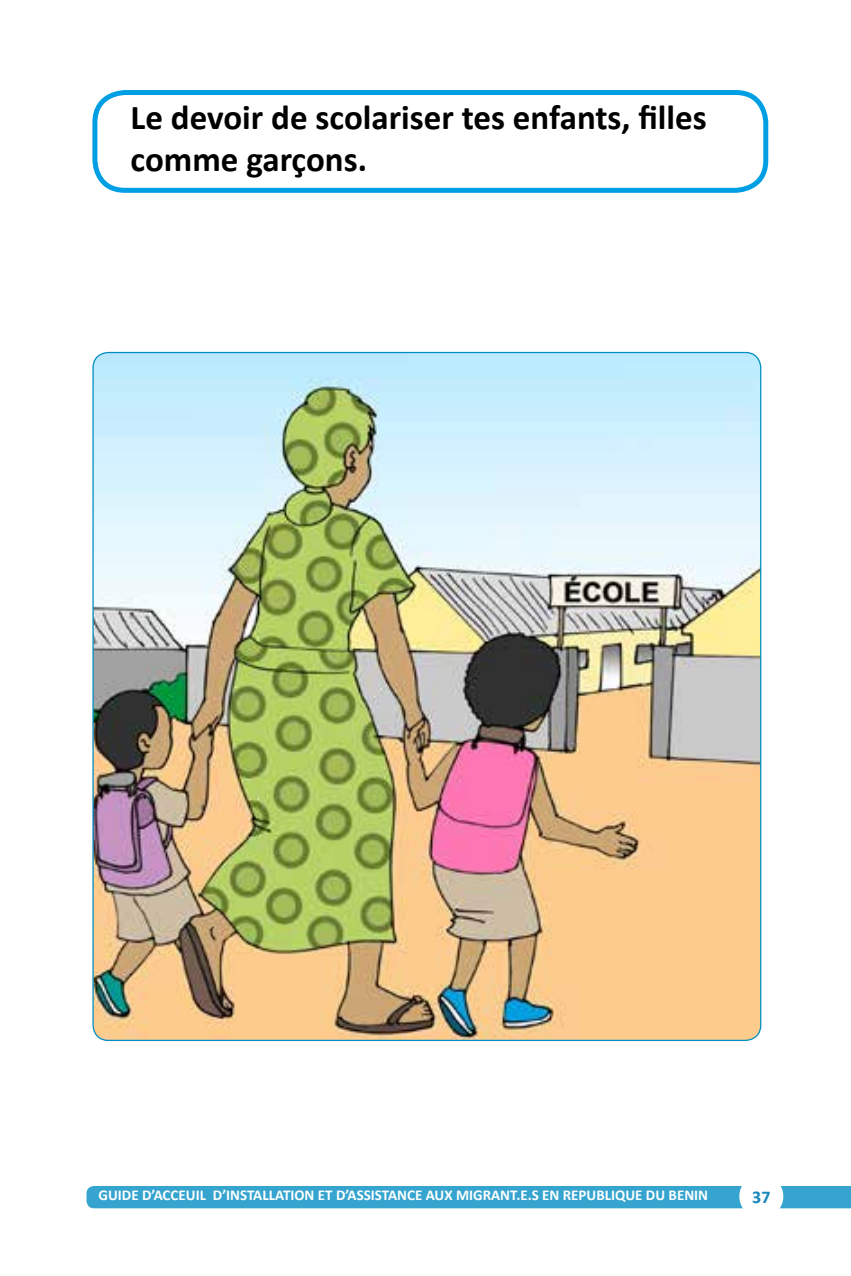
<style>
.page{position:relative;width:851px;height:1276px;background:#fff}
.page>*{position:absolute;margin:0;border:0;box-sizing:border-box;transform-origin:0 0}
.t1{font:700 35px/42px "Calibri";color:#000}
.t2{font:700 18px "Calibri";color:#1a87bb}
.t3{font:700 15px "Calibri";color:#fff}
</style>
<div class="page">
<div style="left:86px;top:1186px;width:764px;height:22px;background:#35a4cf"></div>
<div style="left:739px;top:1174px;width:44px;height:44px;background:#fff;border-radius:50%"></div>
<img style="left:93px;top:352px;width:667px;height:688px">
<div style="left:92px;top:90px;width:676px;height:103px;border:5px solid #009fe3;border-radius:30px"></div>
<h1 class="t1" style="left:130px;top:96px;width:577px">Le devoir de scolariser tes enfants, filles comme garçons.</h1>
<p class="t3" style="left:99px;top:1184px;width:611px">GUIDE D’ACCEUIL D’INSTALLATION ET D’ASSISTANCE AUX MIGRANT.E.S EN REPUBLIQUE DU BENIN</p>
<p class="t2" style="left:752px;top:1184px;width:20px">37</p>
</div>
